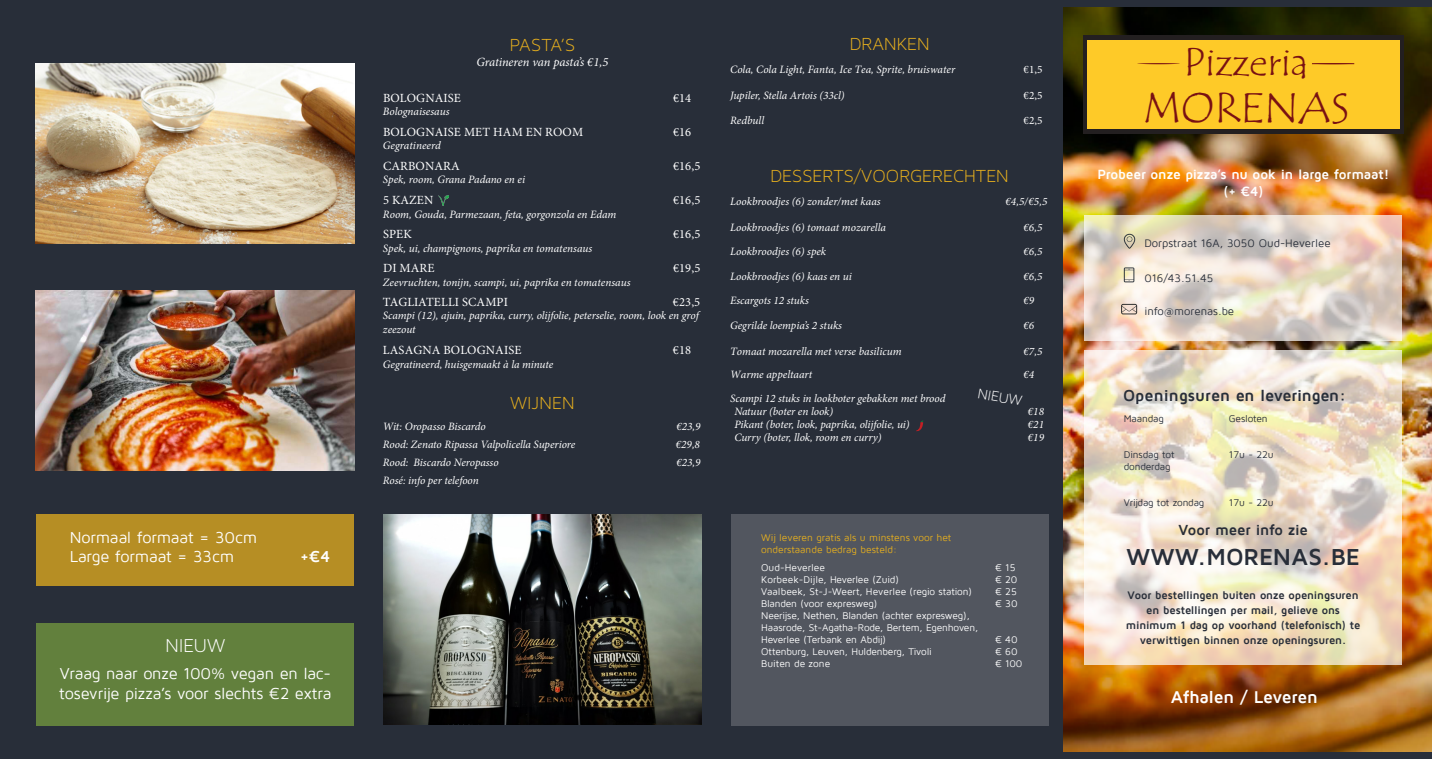
<style>
.page{position:relative;width:1432px;height:759px;background:#fff}
.page>*{position:absolute;margin:0;border:0;box-sizing:border-box;transform-origin:0 0}
.t1{font:42.88px "Tempus Sans ITC";color:#791113}
.t2{font:39.5px "Tempus Sans ITC";color:#791113}
.t3{font:700 23.75px "Maven Pro";color:#282e39}
.t4{font:20px "Maven Pro Light 300";letter-spacing:.005em;color:#fff}
.t5{font:18.75px "Maven Pro Light 300";color:#e6af1e}
.t6{font:700 17.5px "Maven Pro";letter-spacing:-.015em;color:#fff}
.t7{font:16.25px/19.5px "Maven Pro";letter-spacing:-.01em;color:#fff}
.t8{font:700 16.25px "Maven Pro";color:#282e39}
.t9{font:700 16.25px "Maven Pro";color:#fff}
.t10{font:700 15px "Maven Pro";letter-spacing:-.015em;color:#282e39}
.t11{font:15px "Maven Pro Light 300";color:#fff}
.t12{font:700 13.75px "Maven Pro";letter-spacing:-.015em;color:#fff}
.t13{font:12.5px "Minion Pro";letter-spacing:.01em;color:#fff}
.t14{font:italic 12.5px "Minion Pro";letter-spacing:-.01em;color:#fff}
.t15{font:italic 11.25px/13.5px "Minion Pro";color:#fff}
.t16{font:700 11.25px/15px "Maven Pro";letter-spacing:-.015em;color:#282e39;text-align:center}
.t17{font:11.25px "Maven Pro";color:#282e39}
.t18{font:11.25px "Minion Pro";color:#fff}
.t19{font:10px/12px "Maven Pro";letter-spacing:-.015em;color:#fff}
.t20{font:10px/12px "Maven Pro";letter-spacing:-.015em;color:#282e39}
.t21{font:10px/12px "Maven Pro";color:#e6af1e}
</style>
<div class="page">
<div style="left:0;top:0;width:1431px;height:758px;background:#282e39"></div>
<img style="left:1063px;top:7px;width:368px;height:744px">
<svg style="left:1084px;top:215px;width:318px;height:125px;background:#e3d6c9"></svg>
<svg style="left:1123px;top:234px;width:12px;height:14px"></svg>
<svg style="left:1123px;top:267px;width:11px;height:15px"></svg>
<svg style="left:1121px;top:304px;width:16px;height:10px"></svg>
<svg style="left:1084px;top:350px;width:318px;height:314px;background:#ede0cc"></svg>
<div style="left:730px;top:514px;width:318px;height:211px;background:#52565f"></div>
<div style="left:1082px;top:36px;width:321px;height:98px;background:#231f20"></div>
<div style="left:1087px;top:40px;width:312px;height:89px;background:#feca28"></div>
<svg style="left:1137px;top:63px;width:42px;height:1px"></svg>
<svg style="left:1312px;top:63px;width:42px;height:1px"></svg>
<svg style="left:438px;top:195px;width:10px;height:10px"></svg>
<div style="left:36px;top:622px;width:317px;height:103px;background:#62803d"></div>
<div style="left:36px;top:514px;width:318px;height:71px;background:#b68e24"></div>
<img style="left:36px;top:290px;width:319px;height:180px">
<img style="left:36px;top:63px;width:319px;height:180px">
<svg style="left:916px;top:420px;width:8px;height:11px"></svg>
<img style="left:383px;top:514px;width:319px;height:210px">
<p class="t7" style="left:70px;top:527px;width:189px">Normaal formaat = 30cm</p>
<p class="t7" style="left:70px;top:547px;width:166px">Large formaat = 33cm</p>
<p class="t9" style="left:300px;top:547px;width:32px">+€4</p>
<p class="t4" style="left:165px;top:634px;width:61px">NIEUW</p>
<p class="t7" style="left:59px;top:663px;width:274px">Vraag naar onze 100% vegan en lac&shy;tosevrije pizza’s voor slechts €2 extra</p>
<p class="t5" style="left:510px;top:34px;width:67px">PASTA’S</p>
<p class="t14" style="left:476px;top:53px;width:133px">Gratineren van pasta’s €1,5</p>
<p class="t13" style="left:383px;top:89px;width:80px">BOLOGNAISE</p>
<p class="t13" style="left:673px;top:89px;width:20px">€14</p>
<p class="t15" style="left:383px;top:105px;width:68px">Bolognaisesaus</p>
<p class="t13" style="left:383px;top:123px;width:202px">BOLOGNAISE MET HAM EN ROOM</p>
<p class="t13" style="left:673px;top:123px;width:20px">€16</p>
<p class="t15" style="left:383px;top:139px;width:59px">Gegratineerd</p>
<p class="t13" style="left:383px;top:157px;width:78px">CARBONARA</p>
<p class="t13" style="left:673px;top:157px;width:29px">€16,5</p>
<p class="t15" style="left:383px;top:173px;width:144px">Spek, room, Grana Padano en ei</p>
<p class="t13" style="left:383px;top:192px;width:52px">5 KAZEN</p>
<p class="t13" style="left:673px;top:192px;width:29px">€16,5</p>
<p class="t15" style="left:383px;top:207px;width:235px">Room, Gouda, Parmezaan, feta, gorgonzola en Edam</p>
<p class="t13" style="left:383px;top:226px;width:30px">SPEK</p>
<p class="t13" style="left:673px;top:226px;width:29px">€16,5</p>
<p class="t15" style="left:383px;top:241px;width:211px">Spek, ui, champignons, paprika en tomatensaus</p>
<p class="t13" style="left:383px;top:259px;width:53px">DI MARE</p>
<p class="t13" style="left:673px;top:259px;width:29px">€19,5</p>
<p class="t15" style="left:383px;top:275px;width:249px">Zeevruchten, tonijn, scampi, ui, paprika en tomatensaus</p>
<p class="t13" style="left:383px;top:293px;width:126px">TAGLIATELLI SCAMPI</p>
<p class="t13" style="left:673px;top:293px;width:29px">€23,5</p>
<p class="t15" style="left:383px;top:309px;width:317px">Scampi (12), ajuin, paprika, curry, olijfolie, peterselie, room, look en grof zeezout</p>
<p class="t13" style="left:383px;top:342px;width:140px">LASAGNA BOLOGNAISE</p>
<p class="t13" style="left:673px;top:342px;width:20px">€18</p>
<p class="t15" style="left:383px;top:357px;width:172px">Gegratineerd, huisgemaakt à la minute</p>
<p class="t5" style="left:510px;top:392px;width:66px">WIJNEN</p>
<p class="t15" style="left:383px;top:419px;width:104px">Wit: Oropasso Biscardo</p>
<p class="t15" style="left:676px;top:419px;width:26px">€23,9</p>
<p class="t15" style="left:383px;top:437px;width:194px">Rood: Zenato Ripassa Valpolicella Superiore</p>
<p class="t15" style="left:676px;top:437px;width:26px">€29,8</p>
<p class="t15" style="left:383px;top:455px;width:117px">Rood: Biscardo Neropasso</p>
<p class="t15" style="left:676px;top:455px;width:26px">€23,9</p>
<p class="t15" style="left:383px;top:473px;width:97px">Rosé: info per telefoon</p>
<p class="t5" style="left:849px;top:33px;width:81px">DRANKEN</p>
<p class="t15" style="left:730px;top:63px;width:226px">Cola, Cola Light, Fanta, Ice Tea, Sprite, bruiswater</p>
<p class="t18" style="left:1023px;top:62px;width:21px">€1,5</p>
<p class="t15" style="left:730px;top:89px;width:116px">Jupiler, Stella Artois (33cl)</p>
<p class="t18" style="left:1023px;top:88px;width:21px">€2,5</p>
<p class="t15" style="left:730px;top:114px;width:36px">Redbull</p>
<p class="t18" style="left:1023px;top:113px;width:21px">€2,5</p>
<p class="t5" style="left:770px;top:165px;width:240px">DESSERTS/VOORGERECHTEN</p>
<p class="t15" style="left:730px;top:195px;width:152px">Lookbroodjes (6) zonder/met kaas</p>
<p class="t15" style="left:1005px;top:195px;width:44px">€4,5/€5,5</p>
<p class="t15" style="left:730px;top:220px;width:157px">Lookbroodjes (6) tomaat mozarella</p>
<p class="t15" style="left:1023px;top:220px;width:21px">€6,5</p>
<p class="t15" style="left:730px;top:244px;width:98px">Lookbroodjes (6) spek</p>
<p class="t15" style="left:1023px;top:244px;width:21px">€6,5</p>
<p class="t15" style="left:730px;top:269px;width:123px">Lookbroodjes (6) kaas en ui</p>
<p class="t15" style="left:1023px;top:269px;width:21px">€6,5</p>
<p class="t15" style="left:730px;top:319px;width:113px">Gegrilde loempia’s 2 stuks</p>
<p class="t15" style="left:1023px;top:319px;width:12px">€6</p>
<p class="t15" style="left:730px;top:294px;width:80px">Escargots 12 stuks</p>
<p class="t15" style="left:1023px;top:294px;width:12px">€9</p>
<p class="t15" style="left:730px;top:344px;width:173px">Tomaat mozarella met verse basilicum</p>
<p class="t15" style="left:1023px;top:344px;width:21px">€7,5</p>
<p class="t15" style="left:730px;top:368px;width:84px">Warme appeltaart</p>
<p class="t15" style="left:1023px;top:368px;width:12px">€4</p>
<p class="t15" style="left:734px;top:404px;width:100px">Natuur (boter en look)</p>
<p class="t15" style="left:1027px;top:404px;width:18px">€18</p>
<p class="t15" style="left:734px;top:417px;width:177px">Pikant (boter, look, paprika, olijfolie, ui)</p>
<p class="t15" style="left:1027px;top:417px;width:18px">€21</p>
<p class="t15" style="left:734px;top:430px;width:149px">Curry (boter, llok, room en curry)</p>
<p class="t15" style="left:1027px;top:430px;width:18px">€19</p>
<p class="t11" style="left:979px;top:385px;width:46px;rotate:10deg">NIEUW</p>
<p class="t15" style="left:730px;top:391px;width:217px">Scampi 12 stuks in lookboter gebakken met brood</p>
<p class="t21" style="left:761px;top:531px;width:192px">Wij leveren gratis als u minstens voor het onderstaande bedrag besteld:</p>
<p class="t19" style="left:761px;top:561px;width:65px">Oud-Heverlee</p>
<p class="t19" style="left:761px;top:573px;width:139px">Korbeek-Dijle, Heverlee (Zuid)</p>
<p class="t19" style="left:761px;top:585px;width:212px">Vaalbeek, St-J-Weert, Heverlee (regio station)</p>
<p class="t19" style="left:761px;top:597px;width:118px">Blanden (voor expresweg)</p>
<p class="t19" style="left:761px;top:609px;width:219px">Neerijse, Nethen, Blanden (achter expresweg),<br>Haasrode, St-Agatha-Rode, Bertem, Egenhoven,<br>Heverlee (Terbank en Abdij)</p>
<p class="t19" style="left:761px;top:645px;width:172px">Ottenburg, Leuven, Huldenberg, Tivoli</p>
<p class="t19" style="left:761px;top:657px;width:71px">Buiten de zone</p>
<p class="t19" style="left:995px;top:561px;width:22px">€ 15</p>
<p class="t19" style="left:995px;top:573px;width:24px">€ 20</p>
<p class="t19" style="left:995px;top:585px;width:23px">€ 25</p>
<p class="t19" style="left:995px;top:597px;width:24px">€ 30</p>
<p class="t19" style="left:995px;top:633px;width:24px">€ 40</p>
<p class="t19" style="left:995px;top:645px;width:24px">€ 60</p>
<p class="t19" style="left:995px;top:657px;width:29px">€ 100</p>
<p class="t2" style="left:1183px;top:36px;width:126px">Pizzeria</p>
<p class="t1" style="left:1142px;top:81px;width:208px">MORENAS</p>
<p class="t12" style="left:1097px;top:167px;width:293px">Probeer onze pizza’s nu ook in large formaat!</p>
<p class="t12" style="left:1223px;top:184px;width:42px">(+ €4)</p>
<p class="t17" style="left:1144px;top:237px;width:188px">Dorpstraat 16A, 3050 Oud-Heverlee</p>
<p class="t17" style="left:1144px;top:272px;width:71px">016/43.51.45</p>
<p class="t17" style="left:1144px;top:305px;width:91px">info@morenas.be</p>
<p class="t8" style="left:1123px;top:387px;width:224px">Openingsuren en leveringen:</p>
<p class="t20" style="left:1123px;top:412px;width:42px">Maandag</p>
<p class="t20" style="left:1123px;top:448px;width:52px">Dinsdag tot donderdag</p>
<p class="t20" style="left:1123px;top:496px;width:82px">Vrijdag tot zondag</p>
<p class="t20" style="left:1228px;top:412px;width:40px">Gesloten</p>
<p class="t20" style="left:1228px;top:448px;width:47px">17u - 22u</p>
<p class="t20" style="left:1228px;top:496px;width:47px">17u - 22u</p>
<p class="t10" style="left:1178px;top:521px;width:131px">Voor meer info zie</p>
<p class="t3" style="left:1126px;top:544px;width:235px">WWW.MORENAS.BE</p>
<p class="t16" style="left:1126px;top:588px;width:236px">Voor bestellingen buiten onze openingsuren en bestellingen per mail, gelieve ons minimum 1 dag op voorhand (telefonisch) te verwittigen binnen onze openingsuren.</p>
<p class="t6" style="left:1171px;top:687px;width:149px">Afhalen / Leveren</p>
</div>
